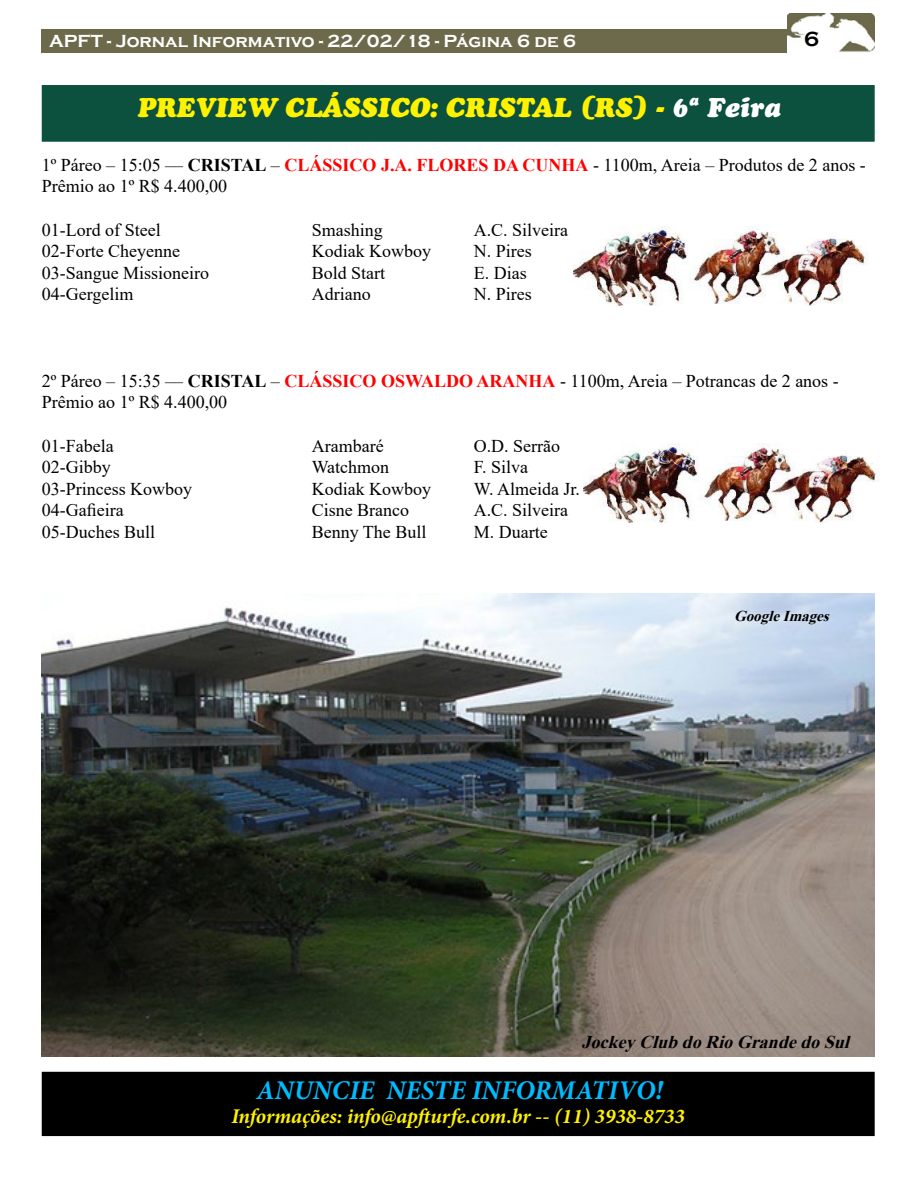
<style>
.page{position:relative;width:918px;height:1188px;background:#fff}
.page>*{position:absolute;margin:0;border:0;box-sizing:border-box;transform-origin:0 0}
.t1{font:italic 27px "Cooper Black Std";color:#fff200}
.t2{font:italic 700 27px "Minion Pro";color:#0bf}
.t3{font:italic 700 21px "Minion Pro";letter-spacing:-.005em;color:#fff200}
.t4{font:700 21px "Copperplate Gothic";color:#000}
.t5{font:18px/21.6px "Times New Roman";color:#000}
.t6{font:700 18px "Copperplate Gothic";color:#fff}
.t7{font:italic 700 18px "Times New Roman";color:#000}
.t8{font:italic 700 15px "Times New Roman";color:#000}
.s1{color:#fff}
.s2{font-weight:700}
.s3{font-weight:700;color:#f00}
</style>
<div class="page">
<div style="left:42px;top:85px;width:833px;height:57px;background:#0c503e;border:2px solid #0c503e"></div>
<div style="left:42px;top:1073px;width:832px;height:62px;background:#000"></div>
<div style="left:42px;top:1072px;width:833px;height:64px;border:2px solid #000"></div>
<img style="left:42px;top:593px;width:833px;height:464px">
<img style="left:574px;top:226px;width:294px;height:80px">
<img style="left:584px;top:444px;width:295px;height:79px">
<div style="left:42px;top:29px;width:746px;height:24px;background:#6c6a4a"></div>
<img style="left:788px;top:13px;width:87px;height:40px">
<p class="t6" style="left:49px;top:31px;width:528px">APFT - Jornal Informativo - 22/02/18 - Página 6 de 6</p>
<p class="t4" style="left:804px;top:27px;width:16px">6</p>
<h1 class="t1" style="left:137px;top:91px;width:645px">PREVIEW CLÁSSICO: CRISTAL (RS) - <span class="s1">6ª Feira</span></h1>
<p class="t5" style="left:42px;top:153px;width:826px">1º Páreo – 15:05 –– <span class="s2">CRISTAL</span> – <span class="s3">CLÁSSICO J.A. FLORES DA CUNHA</span> - 1100m, Areia – Produtos de 2 anos -<br>Prêmio ao 1º R$ 4.400,00</p>
<p class="t5" style="left:42px;top:218px;width:120px">01-Lord of Steel</p>
<p class="t5" style="left:312px;top:218px;width:73px">Smashing</p>
<p class="t5" style="left:474px;top:218px;width:96px">A.C. Silveira</p>
<p class="t5" style="left:42px;top:240px;width:140px">02-Forte Cheyenne</p>
<p class="t5" style="left:312px;top:240px;width:121px">Kodiak Kowboy</p>
<p class="t5" style="left:474px;top:240px;width:59px">N. Pires</p>
<p class="t5" style="left:42px;top:261px;width:169px">03-Sangue Missioneiro</p>
<p class="t5" style="left:312px;top:261px;width:75px">Bold Start</p>
<p class="t5" style="left:474px;top:261px;width:54px">E. Dias</p>
<p class="t5" style="left:42px;top:283px;width:93px">04-Gergelim</p>
<p class="t5" style="left:312px;top:283px;width:60px">Adriano</p>
<p class="t5" style="left:474px;top:283px;width:59px">N. Pires</p>
<p class="t5" style="left:42px;top:369px;width:799px">2º Páreo – 15:35 –– <span class="s2">CRISTAL</span> – <span class="s3">CLÁSSICO OSWALDO ARANHA</span> - 1100m, Areia – Potrancas de 2 anos -<br>Prêmio ao 1º R$ 4.400,00</p>
<p class="t5" style="left:42px;top:434px;width:73px">01-Fabela</p>
<p class="t5" style="left:312px;top:434px;width:73px">Arambaré</p>
<p class="t5" style="left:474px;top:434px;width:88px">O.D. Serrão</p>
<p class="t5" style="left:42px;top:456px;width:70px">02-Gibby</p>
<p class="t5" style="left:312px;top:456px;width:79px">Watchmon</p>
<p class="t5" style="left:474px;top:456px;width:56px">F. Silva</p>
<p class="t5" style="left:42px;top:477px;width:152px">03-Princess Kowboy</p>
<p class="t5" style="left:312px;top:477px;width:121px">Kodiak Kowboy</p>
<p class="t5" style="left:474px;top:477px;width:108px">W. Almeida Jr.</p>
<p class="t5" style="left:42px;top:499px;width:83px">04-Gafieira</p>
<p class="t5" style="left:312px;top:499px;width:99px">Cisne Branco</p>
<p class="t5" style="left:474px;top:499px;width:96px">A.C. Silveira</p>
<p class="t5" style="left:42px;top:521px;width:115px">05-Duches Bull</p>
<p class="t5" style="left:312px;top:521px;width:116px">Benny The Bull</p>
<p class="t5" style="left:474px;top:521px;width:75px">M. Duarte</p>
<p class="t8" style="left:734px;top:605px;width:102px">GoogleImages</p>
<p class="t7" style="left:582px;top:1029px;width:275px">JockeyClubdoRioGrandedoSul</p>
<h1 class="t2" style="left:257px;top:1071px;width:408px">ANUNCIE NESTE INFORMATIVO!</h1>
<p class="t3" style="left:232px;top:1101px;width:455px">Informações: info@apfturfe.com.br -- (11) 3938-8733</p>
</div>
